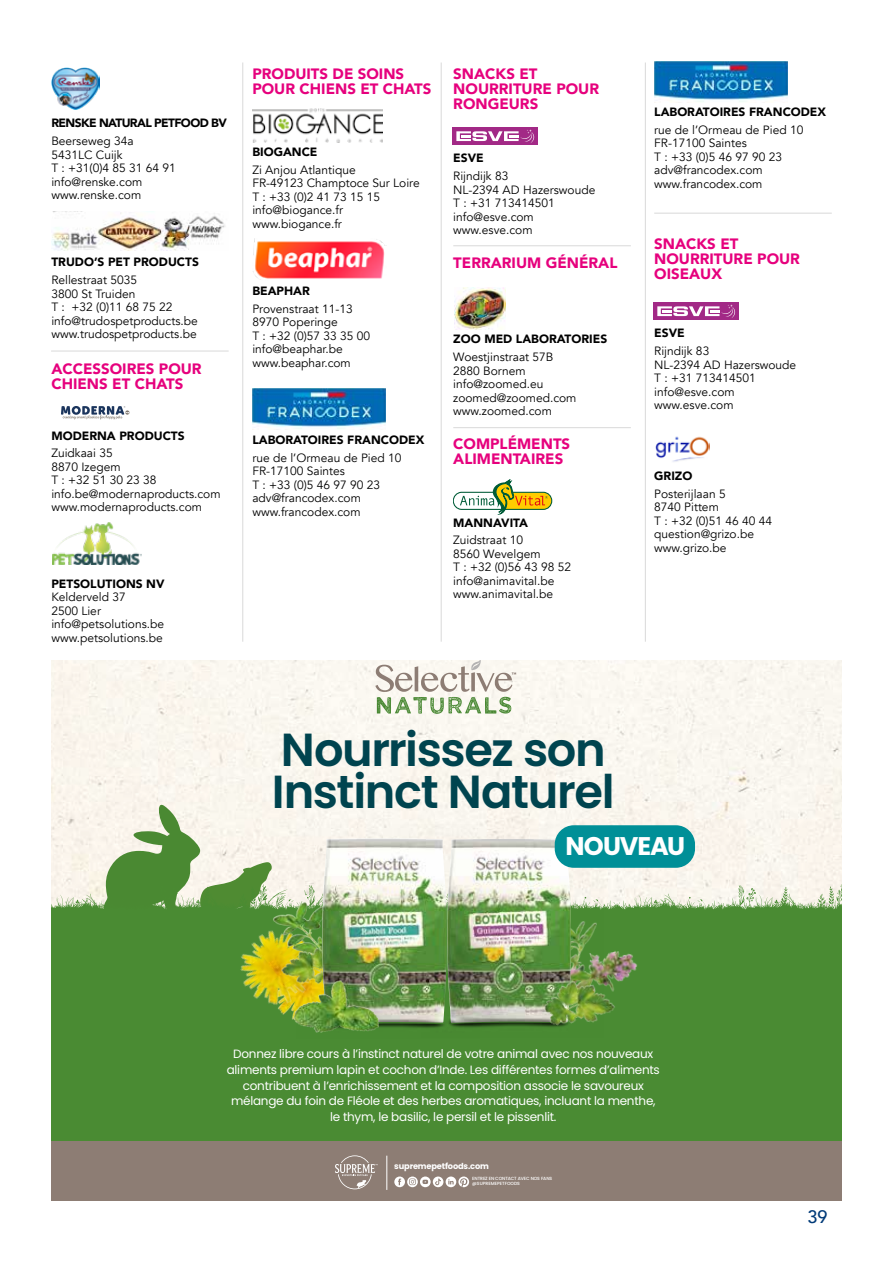
<style>
.page{position:relative;width:893px;height:1263px;background:#fff}
.page>*{position:absolute;margin:0;border:0;box-sizing:border-box;transform-origin:0 0}
.t1{font:600 46.35px/42.3px "Poppins";letter-spacing:-.03em;color:#00444f}
.t2{font:700 25.5px "Poppins";letter-spacing:-.04em;color:#fff}
.t3{font:500 18px "Avenir";color:#003a78}
.t4{font:900 15px/15px "Avenir";color:#e6007d}
.t5{font:12px/13.5px "Avenir";color:#000}
.t6{font:12px/15.8px "Poppins";letter-spacing:-.02em;color:#fff;text-align:center}
.t7{font:900 12px "Avenir";color:#000}
.t8{font:900 12px "Avenir";letter-spacing:-.05em;color:#000}
.t9{font:700 8.25px "Poppins";letter-spacing:-.02em;color:#fff}
.t10{font:500 4.5px/5.1px "Poppins";letter-spacing:-.02em;color:#fff}
</style>
<div class="page">
<img style="left:51px;top:67px;width:49px;height:43px">
<img style="left:51px;top:212px;width:174px;height:38px">
<svg style="left:61px;top:406px;width:68px;height:13px"></svg>
<img style="left:52px;top:523px;width:90px;height:42px">
<img style="left:252px;top:108px;width:130px;height:35px">
<img style="left:253px;top:238px;width:132px;height:41px">
<img style="left:252px;top:389px;width:134px;height:40px">
<div style="left:453px;top:128px;width:85px;height:17px;background:#a22986"></div>
<svg style="left:456px;top:129px;width:78px;height:14px"></svg>
<img style="left:455px;top:287px;width:50px;height:43px">
<svg style="left:453px;top:480px;width:99px;height:34px"></svg>
<img style="left:654px;top:62px;width:134px;height:40px">
<div style="left:654px;top:303px;width:85px;height:17px;background:#a22986"></div>
<svg style="left:657px;top:304px;width:78px;height:14px"></svg>
<img style="left:655px;top:436px;width:54px;height:26px">
<hr style="left:242px;top:63px;width:1px;height:579px;background:#d9d9d9">
<hr style="left:441px;top:63px;width:1px;height:579px;background:#d9d9d9">
<hr style="left:645px;top:63px;width:1px;height:579px;background:#d9d9d9">
<hr style="left:453px;top:245px;width:178px;height:1px;background:#d9d9d9">
<hr style="left:51px;top:351px;width:178px;height:1px;background:#d9d9d9">
<hr style="left:453px;top:427px;width:178px;height:1px;background:#d9d9d9">
<hr style="left:654px;top:213px;width:178px;height:1px;background:#d9d9d9">
<div style="left:51px;top:661px;width:791px;height:232px;background:#faf6ee"></div>
<svg style="left:103px;top:798px;width:186px;height:95px"></svg>
<div style="left:51px;top:893px;width:567px;height:248px;background:#4a8b33"></div>
<svg style="left:781px;top:887px;width:6px;height:6px"></svg>
<svg style="left:738px;top:885px;width:18px;height:8px"></svg>
<svg style="left:816px;top:884px;width:26px;height:9px"></svg>
<div style="left:618px;top:893px;width:224px;height:248px;background:#4a8b33"></div>
<svg style="left:375px;top:661px;width:141px;height:53px"></svg>
<div style="left:51px;top:1141px;width:791px;height:59px;background:#8d7d74"></div>
<hr style="left:387px;top:1156px;width:1px;height:34px;background:#fff">
<svg style="left:394px;top:1176px;width:75px;height:11px"></svg>
<svg style="left:335px;top:1155px;width:43px;height:34px"></svg>
<img style="left:603px;top:904px;width:43px;height:107px">
<img style="left:479px;top:825px;width:124px;height:212px">
<img style="left:479px;top:838px;width:92px;height:185px">
<img style="left:252px;top:1010px;width:42px;height:19px">
<img style="left:212px;top:922px;width:82px;height:88px">
<img style="left:272px;top:897px;width:24px;height:36px">
<img style="left:267px;top:933px;width:29px;height:75px">
<img style="left:537px;top:964px;width:93px;height:87px">
<img style="left:296px;top:824px;width:183px;height:214px">
<img style="left:294px;top:976px;width:87px;height:62px">
<div style="left:555px;top:825px;width:140px;height:43px;background:#008f97;border-radius:19px"></div>
<p class="t8" style="left:51px;top:113px;width:177px">RENSKE NATURAL PETFOOD BV</p>
<p class="t5" style="left:51px;top:134px;width:126px">Beerseweg 34a<br>5431LC Cuijk<br>T : +31(0)4 85 31 64 91 info@renske.com www.renske.com</p>
<p class="t7" style="left:51px;top:252px;width:149px">TRUDO’S PET PRODUCTS</p>
<p class="t5" style="left:51px;top:273px;width:148px">Rellestraat 5035<br>3800 St Truiden<br>T : +32 (0)11 68 75 22 info@trudospetproducts.be www.trudospetproducts.be</p>
<p class="t4" style="left:51px;top:361px;width:152px">ACCESSOIRES POUR<br>CHIENS ET CHATS</p>
<p class="t7" style="left:51px;top:425px;width:135px">MODERNA PRODUCTS</p>
<p class="t5" style="left:51px;top:447px;width:171px">Zuidkaai 35<br>8870 Izegem<br>T : +32 51 30 23 38 info.be@modernaproducts.com www.modernaproducts.com</p>
<p class="t7" style="left:51px;top:573px;width:115px">PETSOLUTIONS NV</p>
<p class="t5" style="left:51px;top:590px;width:114px">Kelderveld 37<br>2500 Lier info@petsolutions.be www.petsolutions.be</p>
<p class="t4" style="left:252px;top:66px;width:181px">PRODUITS DE SOINS<br>POUR CHIENS ET CHATS</p>
<p class="t7" style="left:252px;top:141px;width:67px">BIOGANCE</p>
<p class="t5" style="left:252px;top:163px;width:169px">Zi Anjou Atlantique<br>FR-49123 Champtoce Sur Loire<br>T : +33 (0)2 41 73 15 15 info@biogance.fr www.biogance.fr</p>
<p class="t7" style="left:252px;top:280px;width:59px">BEAPHAR</p>
<p class="t5" style="left:252px;top:302px;width:119px">Provenstraat 11-13<br>8970 Poperinge<br>T : +32 (0)57 33 35 00 info@beaphar.be www.beaphar.com</p>
<p class="t7" style="left:252px;top:429px;width:173px">LABORATOIRES FRANCODEX</p>
<p class="t5" style="left:252px;top:451px;width:151px">rue de l’Ormeau de Pied 10<br>FR-17100 Saintes<br>T : +33 (0)5 46 97 90 23 adv@francodex.com www.francodex.com</p>
<p class="t4" style="left:453px;top:66px;width:147px">SNACKS ET<br>NOURRITURE POUR<br>RONGEURS</p>
<p class="t7" style="left:453px;top:148px;width:32px">ESVE</p>
<p class="t5" style="left:453px;top:169px;width:144px">Rijndijk 83<br>NL-2394 AD Hazerswoude<br>T : +31 713414501 info@esve.com www.esve.com</p>
<p class="t4" style="left:453px;top:255px;width:166px">TERRARIUM GÉNÉRAL</p>
<p class="t7" style="left:453px;top:329px;width:155px">ZOO MED LABORATORIES</p>
<p class="t5" style="left:453px;top:350px;width:125px">Woestjinstraat 57B<br>2880 Bornem info@zoomed.eu zoomed@zoomed.com www.zoomed.com</p>
<p class="t4" style="left:453px;top:436px;width:118px">COMPLÉMENTS<br>ALIMENTAIRES</p>
<p class="t7" style="left:453px;top:512px;width:76px">MANNAVITA</p>
<p class="t5" style="left:453px;top:534px;width:119px">Zuidstraat 10<br>8560 Wevelgem<br>T : +32 (0)56 43 98 52 info@animavital.be www.animavital.be</p>
<p class="t7" style="left:654px;top:101px;width:173px">LABORATOIRES FRANCODEX</p>
<p class="t5" style="left:654px;top:123px;width:151px">rue de l’Ormeau de Pied 10<br>FR-17100 Saintes<br>T : +33 (0)5 46 97 90 23 adv@francodex.com www.francodex.com</p>
<p class="t4" style="left:654px;top:236px;width:147px">SNACKS ET<br>NOURRITURE POUR<br>OISEAUX</p>
<p class="t7" style="left:654px;top:323px;width:32px">ESVE</p>
<p class="t5" style="left:654px;top:344px;width:144px">Rijndijk 83<br>NL-2394 AD Hazerswoude<br>T : +31 713414501 info@esve.com www.esve.com</p>
<p class="t7" style="left:654px;top:465px;width:40px">GRIZO</p>
<p class="t5" style="left:654px;top:487px;width:119px">Posterijlaan 5<br>8740 Pittem<br>T : +32 (0)51 46 40 44 question@grizo.be www.grizo.be</p>
<h1 class="t1" style="left:272px;top:729px;width:344px">Nourrissez son<br>Instinct Naturel</h1>
<h2 class="t2" style="left:566px;top:831px;width:121px">NOUVEAU</h2>
<p class="t6" style="left:227px;top:1046px;width:435px">Donnez libre cours à l’instinct naturel de votre animal avec nos nouveaux aliments premium lapin et cochon d’Inde. Les différentes formes d’aliments contribuent à l’enrichissement et la composition associe le savoureux mélange du foin de Fléole et des herbes aromatiques, incluant la menthe, le thym, le basilic, le persil et le pissenlit.</p>
<p class="t9" style="left:394px;top:1161px;width:96px">supremepetfoods.com</p>
<p class="t10" style="left:472px;top:1176px;width:81px">ENTREZ EN CONTACT AVEC NOS FANS @SUPREMEPETFOODS</p>
<h3 class="t3" style="left:808px;top:1201px;width:22px">39</h3>
</div>
